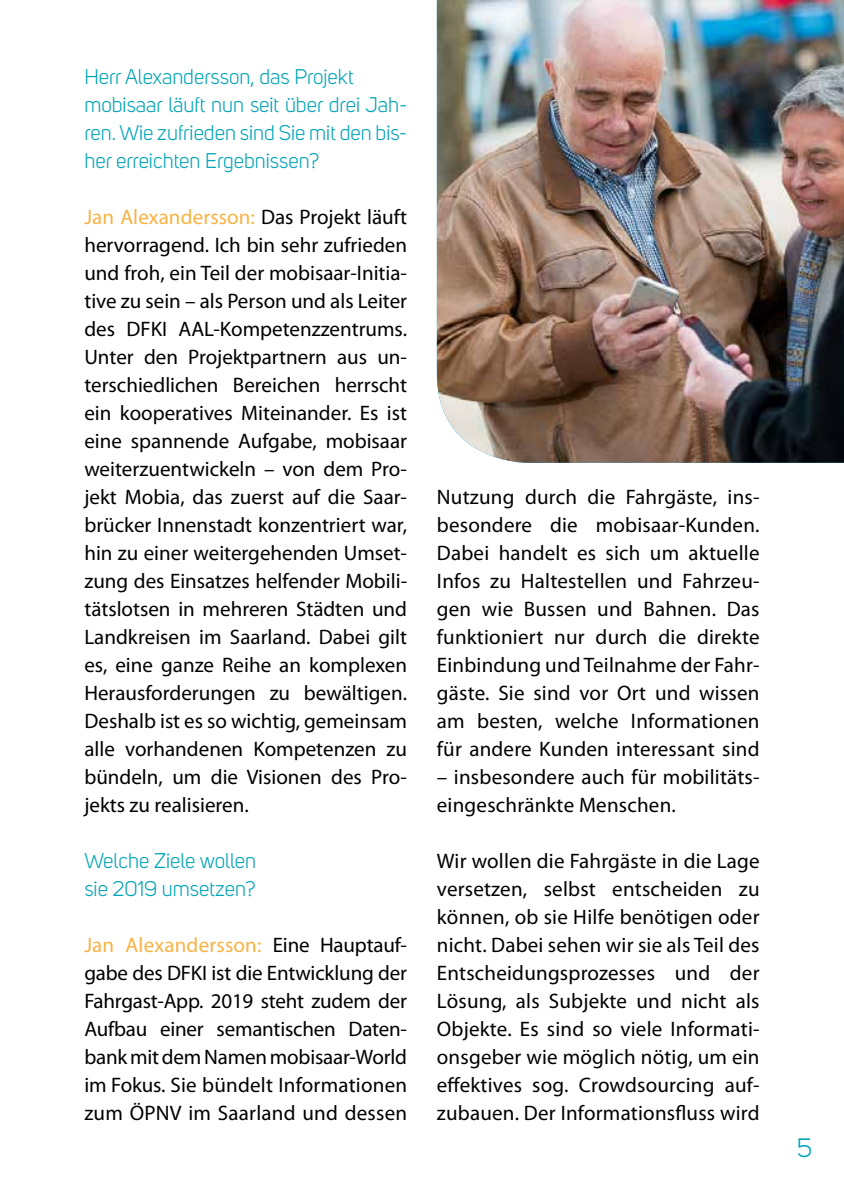
<style>
.page{position:relative;width:844px;height:1191px;background:#fff}
.page>*{position:absolute;margin:0;border:0;box-sizing:border-box;transform-origin:0 0}
.t1{font:26.25px "Uni Sans";color:#00a4b7}
.t2{font:21px/28px "Myriad Pro";letter-spacing:.01em;color:#000;text-align:justify}
.t3{font:21px/28px "Uni Sans";color:#00a4b7}
.s1{color:#f9b342}
</style>
<div class="page">
<img style="left:437px;top:0;width:406px;height:463px">
<p class="t3" style="left:84px;top:63px;width:324px">Herr Alexandersson, das Projekt mobisaar läuft nun seit über drei Jah&shy;ren. Wie zufrieden sind Sie mit den bis&shy;her erreichten Ergebnissen?</p>
<p class="t2" style="left:84px;top:203px;width:324px"><span class="s1">Jan Alexandersson:</span> Das Projekt läuft hervorragend. Ich bin sehr zufrieden und froh, ein Teil der mobisaar-Initia&shy;tive zu sein – als Person und als Leiter des DFKI AAL-Kompetenzzentrums.<br>Unter den Projektpartnern aus un&shy;terschiedlichen Bereichen herrscht ein kooperatives Miteinander. Es ist eine spannende Aufgabe, mobisaar weiterzuentwickeln – von dem Pro&shy;jekt Mobia, das zuerst auf die Saar&shy;brücker Innenstadt konzentriert war, hin zu einer weitergehenden Umset&shy;zung des Einsatzes helfender Mobili&shy;tätslotsen in mehreren Städten und Landkreisen im Saarland. Dabei gilt es, eine ganze Reihe an komplexen Herausforderungen zu bewältigen.<br>Deshalb ist es so wichtig, gemeinsam alle vorhandenen Kompetenzen zu bündeln, um die Visionen des Pro&shy;jekts zu realisieren.</p>
<p class="t3" style="left:84px;top:847px;width:173px">Welche Ziele wollen sie 2019 umsetzen?</p>
<p class="t2" style="left:84px;top:931px;width:324px"><span class="s1">Jan Alexandersson:</span> Eine Hauptauf&shy;gabe des DFKI ist die Entwicklung der Fahrgast-App. 2019 steht zudem der Aufbau einer semantischen Daten&shy;bank mit dem Namen mobisaar-World im Fokus. Sie bündelt Informationen zum ÖPNV im Saarland und dessen</p>
<p class="t2" style="left:437px;top:483px;width:324px">Nutzung durch die Fahrgäste, ins&shy;besondere die mobisaar-Kunden.<br>Dabei handelt es sich um aktuelle Infos zu Haltestellen und Fahrzeu&shy;gen wie Bussen und Bahnen. Das funktioniert nur durch die direkte Einbindung und Teilnahme der Fahr&shy;gäste. Sie sind vor Ort und wissen am besten, welche Informationen für andere Kunden interessant sind</p>
<p class="t2" style="left:437px;top:763px;width:324px">– insbesondere auch für mobilitäts&shy;eingeschränkte Menschen.</p>
<p class="t2" style="left:437px;top:847px;width:324px">Wir wollen die Fahrgäste in die Lage versetzen, selbst entscheiden zu können, ob sie Hilfe benötigen oder nicht. Dabei sehen wir sie als Teil des Entscheidungsprozesses und der Lösung, als Subjekte und nicht als Objekte. Es sind so viele Informati&shy;onsgeber wie möglich nötig, um ein effektives sog. Crowdsourcing auf&shy;zubauen. Der Informationsfluss wird</p>
<p class="t1" style="left:796px;top:1132px;width:17px">5</p>
</div>
